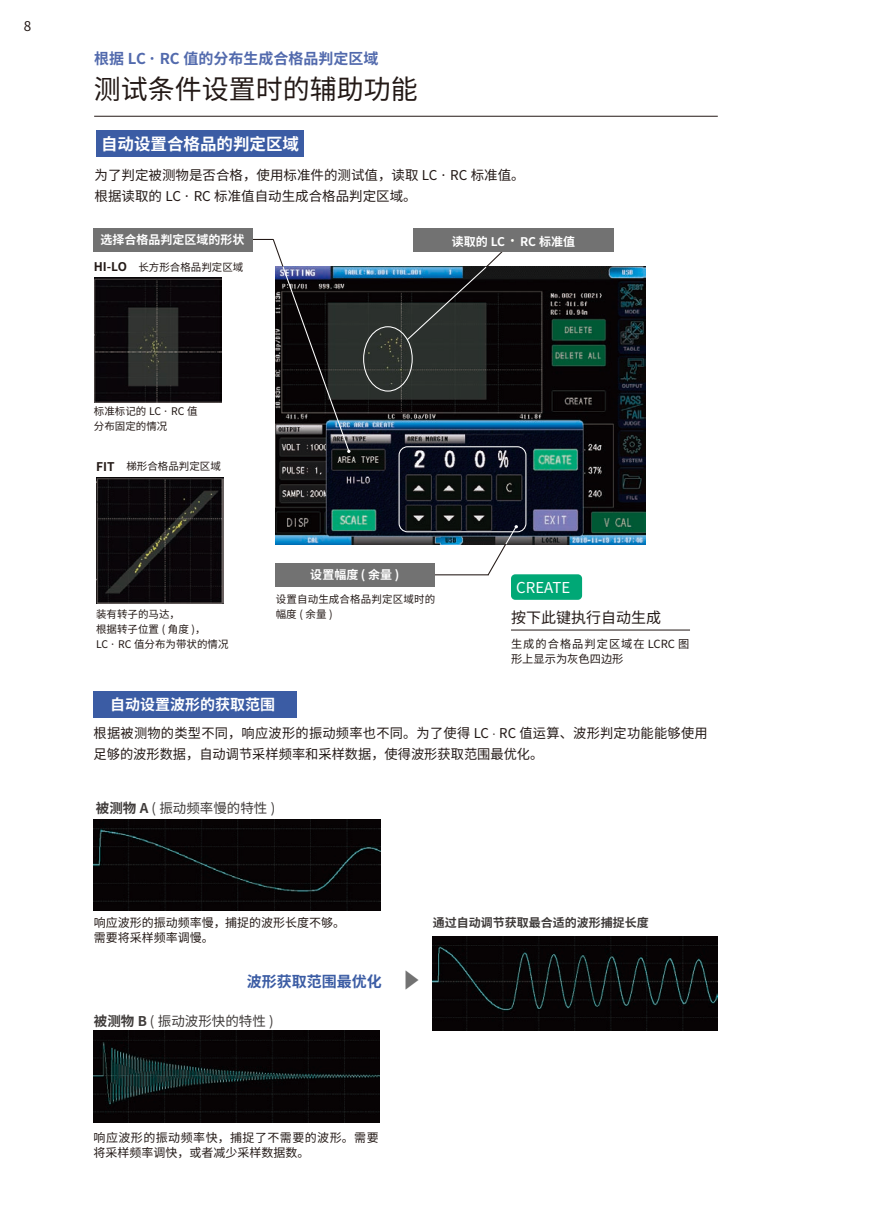
<style>
.page{position:relative;width:893px;height:1212px;background:#fff}
.page>*{position:absolute;margin:0;border:0;box-sizing:border-box;transform-origin:0 0}
.t1{font:27px "Source Han Sans CN";color:#231916}
.t2{font:700 16.5px "Source Han Sans CN";color:#fff}
.t3{font:700 15px "Source Han Sans CN";color:#526aad}
.t4{font:700 15px "Source Han Sans CN";color:#fff}
.t5{font:15px "Source Han Sans CN";color:#231916}
.t6{font:700 15px "Source Han Sans CN";color:#3b5ca4}
.t7{font:15px "Source Han Sans CN";color:#fff}
.t8{font:13.5px/21px "Source Han Sans CN";letter-spacing:.02em;color:#231916}
.t9{font:13.5px/21px "Source Han Sans CN";color:#231916}
.t10{font:13.5px "Source Han Sans CN";color:#3f3b3a}
.t11{font:12px/15px "Source Han Sans CN";letter-spacing:.04em;color:#231916}
.t12{font:700 12px "Source Han Sans CN";color:#fff}
.t13{font:12px/15px "Source Han Sans CN";color:#231916}
.t14{font:700 12px "Source Han Sans CN";color:#3f3b3a}
.t15{font:11.25px/15px "Source Han Sans CN";color:#231916}
.t16{font:10.5px/15px "Source Han Sans CN";color:#231916}
.s1{font-size:15px;color:#fffef8}
.s2{font-weight:700;font-size:12px}
.s3{font-size:10.5px}
.s4{font-weight:700}
.s5{font-family:"Futo Min A101 Pro";font-size:21px;color:#727272}
</style>
<div class="page">
<div style="left:94px;top:691px;width:203px;height:27px;background:#3b5ca4"></div>
<div style="left:96px;top:130px;width:208px;height:27px;background:#3b5ca4"></div>
<hr style="left:94px;top:116px;width:624px;height:1px;background:#231916">
<hr style="left:432px;top:574px;width:56px;height:1px;background:#231916">
<img style="left:94px;top:277px;width:127px;height:126px">
<img style="left:96px;top:477px;width:127px;height:126px">
<img style="left:275px;top:267px;width:370px;height:277px">
<div style="left:363px;top:326px;width:50px;height:66px;border:1px solid #fff;border-radius:50%"></div>
<svg style="left:406px;top:252px;width:99px;height:89px"></svg>
<div style="left:399px;top:446px;width:127px;height:86px;border:1px solid #fff;border-radius:9px"></div>
<div style="left:94px;top:228px;width:159px;height:24px;background:#727272"></div>
<div style="left:413px;top:228px;width:200px;height:24px;background:#727272"></div>
<div style="left:275px;top:563px;width:159px;height:24px;background:#727272"></div>
<svg style="left:487px;top:525px;width:31px;height:51px"></svg>
<div style="left:511px;top:574px;width:71px;height:26px;background:#00a876;border-radius:4px"></div>
<hr style="left:511px;top:630px;width:179px;height:1px;background:#231916">
<svg style="left:253px;top:238px;width:98px;height:215px"></svg>
<img style="left:94px;top:819px;width:286px;height:91px">
<img style="left:94px;top:1030px;width:285px;height:92px">
<img style="left:433px;top:937px;width:285px;height:93px">
<p class="t9" style="left:24px;top:15px;width:9px">8</p>
<h3 class="t3" style="left:94px;top:50px;width:286px">根据 LC · RC 值的分布生成合格品判定区域</h3>
<h1 class="t1" style="left:94px;top:73px;width:325px">测试条件设置时的辅助功能</h1>
<h2 class="t2" style="left:101px;top:134px;width:199px">自动设置合格品的判定区域</h2>
<p class="t9" style="left:95px;top:165px;width:432px">为了判定被测物是否合格，使用标准件的测试值，读取 LC · RC 标准值。根据读取的 LC · RC 标准值自动生成合格品判定区域。</p>
<p class="t12" style="left:100px;top:233px;width:145px">选择合格品判定区域的形状</p>
<p class="t12" style="left:452px;top:234px;width:125px">读取的 LC <span class="s1">·</span> RC 标准值</p>
<p class="t16" style="left:94px;top:260px;width:151px"><span class="s2">HI-LO</span> 长方形合格品判定区域</p>
<p class="t16" style="left:94px;top:404px;width:105px">标准标记的 LC · RC 值分布固定的情况</p>
<p class="t16" style="left:96px;top:459px;width:126px"><span class="s2">FIT</span> 梯形合格品判定区域</p>
<p class="t16" style="left:96px;top:607px;width:134px">装有转子的马达，<br>根据转子位置 ( 角度 )，<br>LC · RC 值分布为带状的情况</p>
<p class="t12" style="left:310px;top:568px;width:90px">设置幅度 ( 余量 )</p>
<p class="t16" style="left:276px;top:592px;width:161px">设置自动生成合格品判定区域时的幅度(余量)</p>
<h3 class="t7" style="left:516px;top:579px;width:55px">CREATE</h3>
<h3 class="t5" style="left:511px;top:609px;width:151px">按下此键执行自动生成</h3>
<p class="t15" style="left:511px;top:637px;width:180px">生成的合格品判定区域在 LCRC 图形上显示为灰色四边形</p>
<h3 class="t4" style="left:110px;top:696px;width:166px">自动设置波形的获取范围</h3>
<p class="t8" style="left:94px;top:723px;width:616px">根据被测物的类型不同，响应波形的振动频率也不同。为了使得 LC <span class="s3">·</span> RC 值运算、波形判定功能能够使用足够的波形数据，自动调节采样频率和采样数据，使得波形获取范围最优化。</p>
<p class="t10" style="left:96px;top:800px;width:181px"><span class="s4">被测物 A</span> ( 振动频率慢的特性 )</p>
<p class="t13" style="left:94px;top:915px;width:253px">响应波形的振动频率慢，捕捉的波形长度不够。需要将采样频率调慢。</p>
<h3 class="t6" style="left:247px;top:973px;width:176px">波形获取范围最优化 <span class="s5">▶</span></h3>
<p class="t10" style="left:94px;top:1013px;width:181px"><span class="s4">被测物 B</span> ( 振动波形快的特性 )</p>
<p class="t14" style="left:433px;top:916px;width:217px">通过自动调节获取最合适的波形捕捉长度</p>
<p class="t11" style="left:94px;top:1130px;width:287px">响应波形的振动频率快，捕捉了不需要的波形。需要将采样频率调快，或者减少采样数据数。</p>
</div>
